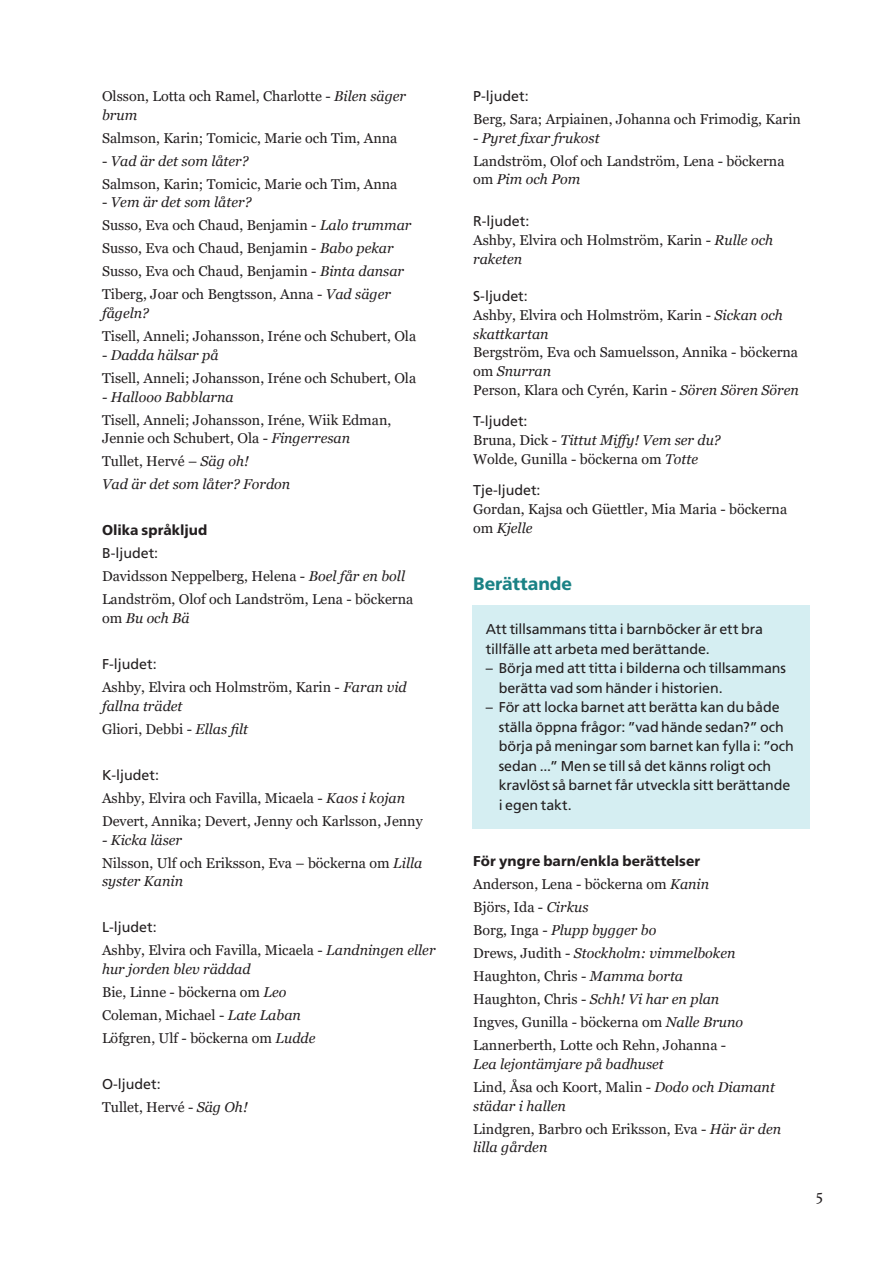
<style>
.page{position:relative;width:893px;height:1263px;background:#fff}
.page>*{position:absolute;margin:0;border:0;box-sizing:border-box;transform-origin:0 0}
.Grön_rubrik{font:800 18px "Frutiger SLLOTF";letter-spacing:-.005em;color:#1a8285}
.t1{font:18px "Minion Pro";color:#231f20}
.Normal_wrd_1{font:14.25px/18.8px "Georgia";color:#231f20}
.Normal_wrd_1-2{font:italic 14.25px/18.8px "Georgia";color:#231f20}
.text2_ruta{font:14.25px/19.5px "Frutiger SLLOTF";letter-spacing:-.01em;color:#231f20}
.Text1_ruta{font:14.25px/19.5px "Frutiger SLLOTF";letter-spacing:-.01em;color:#231f20}
.Normal_wrd_1-3{font:14.25px "Frutiger SLLOTF";color:#231f20}
.Mellanrubrik{font:800 14.25px "Frutiger SLLOTF";color:#231f20}
.s1{font-style:italic}
.s2{font-style:normal}
.s3{font-family:"Frutiger SLLOTF"}
</style>
<div class="page">
<div style="left:473px;top:605px;width:337px;height:224px;background:#d5eef2"></div>
<p class="Normal_wrd_1" style="left:102px;top:87px;width:306px">Olsson, Lotta och Ramel, Charlotte - <span class="s1">Bilen säger brum</span></p>
<p class="Normal_wrd_1" style="left:102px;top:129px;width:297px">Salmson, Karin; Tomicic, Marie och Tim, Anna</p>
<p class="Normal_wrd_1-2" style="left:102px;top:151px;width:148px"><span class="s2">-</span> Vad är det som låter?</p>
<p class="Normal_wrd_1" style="left:102px;top:175px;width:297px">Salmson, Karin; Tomicic, Marie och Tim, Anna</p>
<p class="Normal_wrd_1-2" style="left:102px;top:193px;width:151px"><span class="s2">-</span> Vem är det som låter?</p>
<p class="Normal_wrd_1" style="left:102px;top:216px;width:311px">Susso, Eva och Chaud, Benjamin - <span class="s1">Lalo trummar</span></p>
<p class="Normal_wrd_1" style="left:102px;top:239px;width:293px">Susso, Eva och Chaud, Benjamin - <span class="s1">Babo pekar</span></p>
<p class="Normal_wrd_1" style="left:102px;top:262px;width:304px">Susso, Eva och Chaud, Benjamin - <span class="s1">Binta dansar</span></p>
<p class="Normal_wrd_1" style="left:102px;top:285px;width:290px">Tiberg, Joar och Bengtsson, Anna - <span class="s1">Vad säger fågeln?</span></p>
<p class="Normal_wrd_1" style="left:102px;top:327px;width:316px">Tisell, Anneli; Johansson, Iréne och Schubert, Ola</p>
<p class="Normal_wrd_1-2" style="left:102px;top:346px;width:118px"><span class="s2">-</span> Dadda hälsar på</p>
<p class="Normal_wrd_1" style="left:102px;top:369px;width:316px">Tisell, Anneli; Johansson, Iréne och Schubert, Ola</p>
<p class="Normal_wrd_1-2" style="left:102px;top:387px;width:133px">- Hallooo Babblarna</p>
<p class="Normal_wrd_1" style="left:102px;top:411px;width:291px">Tisell, Anneli; Johansson, Iréne, Wiik Edman,<br>Jennie och Schubert, Ola - <span class="s1">Fingerresan</span></p>
<p class="Normal_wrd_1" style="left:102px;top:452px;width:148px">Tullet, Hervé – <span class="s1">Säg oh!</span></p>
<p class="Normal_wrd_1-2" style="left:102px;top:475px;width:190px">Vad är det som låter? Fordon</p>
<p class="Mellanrubrik" style="left:102px;top:522px;width:107px">Olika språkljud</p>
<p class="Normal_wrd_1-3" style="left:102px;top:545px;width:58px">B-ljudet:</p>
<p class="Normal_wrd_1" style="left:102px;top:567px;width:305px">Davidsson Neppelberg, Helena - <span class="s1">Boel får en boll</span></p>
<p class="Normal_wrd_1" style="left:102px;top:590px;width:313px">Landström, Olof och Landström, Lena - böckerna om <span class="s1">Bu och Bä</span></p>
<p class="Normal_wrd_1-3" style="left:102px;top:656px;width:56px">F-ljudet:</p>
<p class="Normal_wrd_1" style="left:102px;top:678px;width:306px">Ashby, Elvira och Holmström, Karin - <span class="s1">Faran vid fallna trädet</span></p>
<p class="Normal_wrd_1" style="left:102px;top:720px;width:147px">Gliori, Debbi - <span class="s1">Ellas filt</span></p>
<p class="Normal_wrd_1-3" style="left:102px;top:766px;width:59px">K-ljudet:</p>
<p class="Normal_wrd_1" style="left:102px;top:789px;width:305px">Ashby, Elvira och Favilla, Micaela - <span class="s1">Kaos i kojan</span></p>
<p class="Normal_wrd_1" style="left:102px;top:812px;width:322px">Devert, Annika; Devert, Jenny och Karlsson, Jenny</p>
<p class="Normal_wrd_1-2" style="left:102px;top:830px;width:82px">- Kicka läser</p>
<p class="Normal_wrd_1" style="left:102px;top:854px;width:322px">Nilsson, Ulf och Eriksson, Eva – böckerna om <span class="s1">Lilla syster Kanin</span></p>
<p class="Normal_wrd_1-3" style="left:102px;top:919px;width:56px">L-ljudet:</p>
<p class="Normal_wrd_1-2" style="left:102px;top:941px;width:335px"><span class="s2">Ashby, Elvira och Favilla, Micaela -</span> Landningen eller hur jorden blev räddad</p>
<p class="Normal_wrd_1" style="left:102px;top:983px;width:186px">Bie, Linne - böckerna om <span class="s1">Leo</span></p>
<p class="Normal_wrd_1" style="left:102px;top:1006px;width:200px">Coleman, Michael - <span class="s1">Late Laban</span></p>
<p class="Normal_wrd_1" style="left:102px;top:1029px;width:215px">Löfgren, Ulf - böckerna om <span class="s1">Ludde</span></p>
<p class="Normal_wrd_1-3" style="left:102px;top:1076px;width:60px">O-ljudet:</p>
<p class="Normal_wrd_1" style="left:102px;top:1098px;width:147px">Tullet, Hervé - <span class="s1">Säg Oh!</span></p>
<p class="Normal_wrd_1-3" style="left:473px;top:87px;width:57px">P-ljudet:</p>
<p class="Normal_wrd_1" style="left:473px;top:110px;width:329px">Berg, Sara; Arpiainen, Johanna och Frimodig, Karin</p>
<p class="Normal_wrd_1-2" style="left:473px;top:128px;width:128px">- Pyret fixar frukost</p>
<p class="Normal_wrd_1" style="left:473px;top:152px;width:313px">Landström, Olof och Landström, Lena - böckerna om <span class="s1">Pim och Pom</span></p>
<p class="Normal_wrd_1" style="left:473px;top:212px;width:301px"><span class="s3">R-ljudet:<br></span>Ashby, Elvira och Holmström, Karin - <span class="s1">Rulle och raketen</span></p>
<p class="Normal_wrd_1" style="left:473px;top:287px;width:327px"><span class="s3">S-ljudet:<br></span>Ashby, Elvira och Holmström, Karin - <span class="s1">Sickan och skattkartan<br></span>Bergström, Eva och Samuelsson, Annika - böckerna om <span class="s1">Snurran<br></span>Person, Klara och Cyrén, Karin - <span class="s1">Sören Sören Sören</span></p>
<p class="Normal_wrd_1" style="left:473px;top:412px;width:249px"><span class="s3">T-ljudet:<br></span>Bruna, Dick - <span class="s1">Tittut Miffy! Vem ser du?<br></span>Wolde, Gunilla - böckerna om <span class="s1">Totte</span></p>
<p class="Normal_wrd_1" style="left:473px;top:481px;width:316px"><span class="s3">Tje-ljudet:<br></span>Gordan, Kajsa och Güettler, Mia Maria - böckerna om <span class="s1">Kjelle</span></p>
<p class="Grön_rubrik" style="left:473px;top:573px;width:100px">Berättande</p>
<p class="Text1_ruta" style="left:486px;top:619px;width:279px">Att tillsammans titta i barnböcker är ett bra tillfälle att arbeta med berättande.</p>
<p class="text2_ruta" style="left:499px;top:658px;width:289px;text-indent:-13px">– Börja med att titta i bilderna och tillsammans berätta vad som händer i historien.</p>
<p class="text2_ruta" style="left:499px;top:697px;width:297px;text-indent:-13px">– För att locka barnet att berätta kan du både ställa öppna frågor: ”vad hände sedan?” och börja på meningar som barnet kan fylla i: ”och sedan ...” Men se till så det känns roligt och kravlöst så barnet får utveckla sitt berättande i egen takt.</p>
<p class="Mellanrubrik" style="left:473px;top:853px;width:229px">För yngre barn/enkla berättelser</p>
<p class="Normal_wrd_1" style="left:473px;top:875px;width:238px">Anderson, Lena - böckerna om <span class="s1">Kanin</span></p>
<p class="Normal_wrd_1" style="left:473px;top:898px;width:117px">Björs, Ida - <span class="s1">Cirkus</span></p>
<p class="Normal_wrd_1-2" style="left:473px;top:921px;width:185px"><span class="s2">Borg, Inga -</span> Plupp bygger bo</p>
<p class="Normal_wrd_1-2" style="left:473px;top:944px;width:264px"><span class="s2">Drews, Judith -</span> Stockholm: vimmelboken</p>
<p class="Normal_wrd_1" style="left:473px;top:967px;width:211px">Haughton, Chris - <span class="s1">Mamma borta</span></p>
<p class="Normal_wrd_1-2" style="left:473px;top:990px;width:248px"><span class="s2">Haughton, Chris -</span> Schh! Vi har en plan</p>
<p class="Normal_wrd_1" style="left:473px;top:1013px;width:272px">Ingves, Gunilla - böckerna om <span class="s1">Nalle Bruno</span></p>
<p class="Normal_wrd_1" style="left:473px;top:1036px;width:255px">Lannerberth, Lotte och Rehn, Johanna -<br><span class="s1">Lea lejontämjare på badhuset</span></p>
<p class="Normal_wrd_1-2" style="left:473px;top:1078px;width:303px"><span class="s2">Lind, Åsa och Koort, Malin -</span> Dodo och Diamant städar i hallen</p>
<p class="Normal_wrd_1" style="left:473px;top:1120px;width:309px">Lindgren, Barbro och Eriksson, Eva - <span class="s1">Här är den lilla gården</span></p>
<p class="t1" style="left:815px;top:1183px;width:10px">5</p>
</div>
